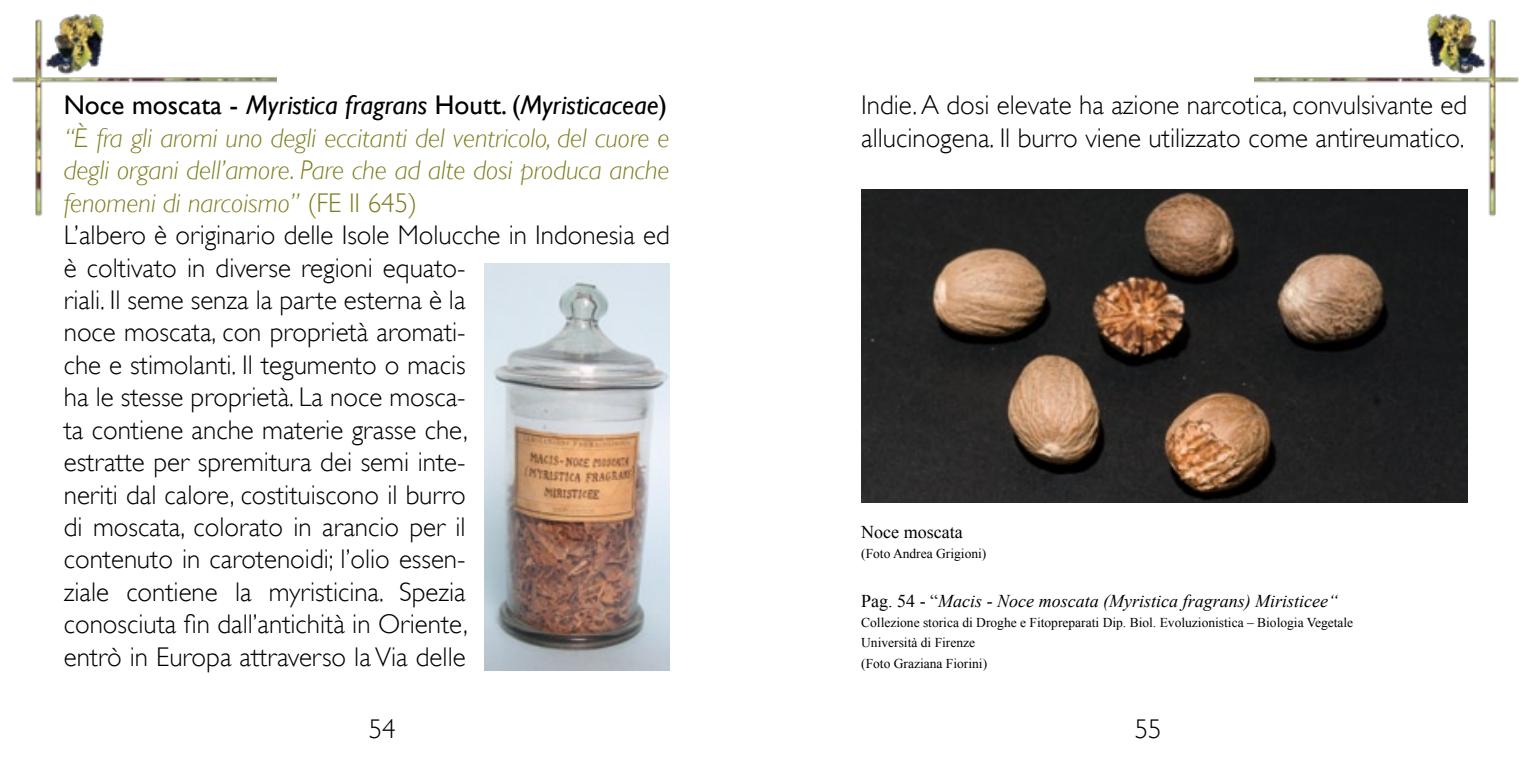
<style>
.page{position:relative;width:1531px;height:766px;background:#fff}
.page>*{position:absolute;margin:0;border:0;box-sizing:border-box;transform-origin:0 0}
.t1{font:300 27px/32.4px "Gill Sans";color:#000}
.t2{font:italic 18px "Times New Roman";color:#000}
.t3{font:18px "Times New Roman";color:#000}
.t4{font:13.5px/20.2px "Times New Roman";color:#000}
.s1{font-weight:400}
.s2{font-weight:400;font-style:italic}
.s3{font-style:italic;color:#7e7d1f}
.s4{color:#7e7d1f}
.s5{font-style:normal}
</style>
<div class="page">
<img style="left:12px;top:14px;width:264px;height:203px">
<img style="left:1254px;top:14px;width:265px;height:207px">
<img style="left:861px;top:190px;width:606px;height:312px">
<img style="left:484px;top:263px;width:186px;height:407px">
<p class="t1" style="left:64px;top:89px;width:607px"><span class="s1">Noce moscata -</span> <span class="s2">Myristica fragrans</span> <span class="s1">Houtt. (</span><span class="s2">Myristicaceae</span><span class="s1">) </span><span class="s3">“È fra gli aromi uno degli eccitanti del ventricolo, del cuore e degli organi dell’amore. Pare che ad alte dosi produca anche fenomeni di narcoismo”</span> <span class="s4">(FE II 645)<br></span>L’albero è originario delle Isole Molucche in Indonesia ed è coltivato in diverse regioni equato-<br>riali. Il seme senza la parte esterna è la<br>noce moscata, con proprietà aromati-<br>che e stimolanti. Il tegumento o macis<br>ha le stesse proprietà. La noce mosca-<br>ta contiene anche materie grasse che,<br>estratte per spremitura dei semi inte-<br>neriti dal calore, costituiscono il burro<br>di moscata, colorato in arancio per il<br>contenuto in carotenoidi; l’olio essen-<br>ziale contiene la myristicina. Spezia<br>conosciuta fin dall’antichità in Oriente,<br>entrò in Europa attraverso la Via delle</p>
<p class="t1" style="left:861px;top:89px;width:607px">Indie. A dosi elevate ha azione narcotica, convulsivante ed allucinogena. Il burro viene utilizzato come antireumatico.</p>
<p class="t3" style="left:861px;top:521px;width:103px">Noce moscata</p>
<p class="t4" style="left:861px;top:543px;width:127px">(Foto Andrea Grigioni)</p>
<p class="t2" style="left:861px;top:590px;width:478px"><span class="s5">Pag. 54 - “</span>Macis - Noce moscata (Myristica fragrans) Miristicee“</p>
<p class="t4" style="left:861px;top:612px;width:494px">Collezione storica di Droghe e Fitopreparati Dip. Biol. Evoluzionistica – Biologia Vegetale<br>Università di Firenze<br>(Foto Graziana Fiorini)</p>
<p class="t1" style="left:369px;top:712px;width:28px">54</p>
<p class="t1" style="left:1135px;top:712px;width:28px">55</p>
</div>
